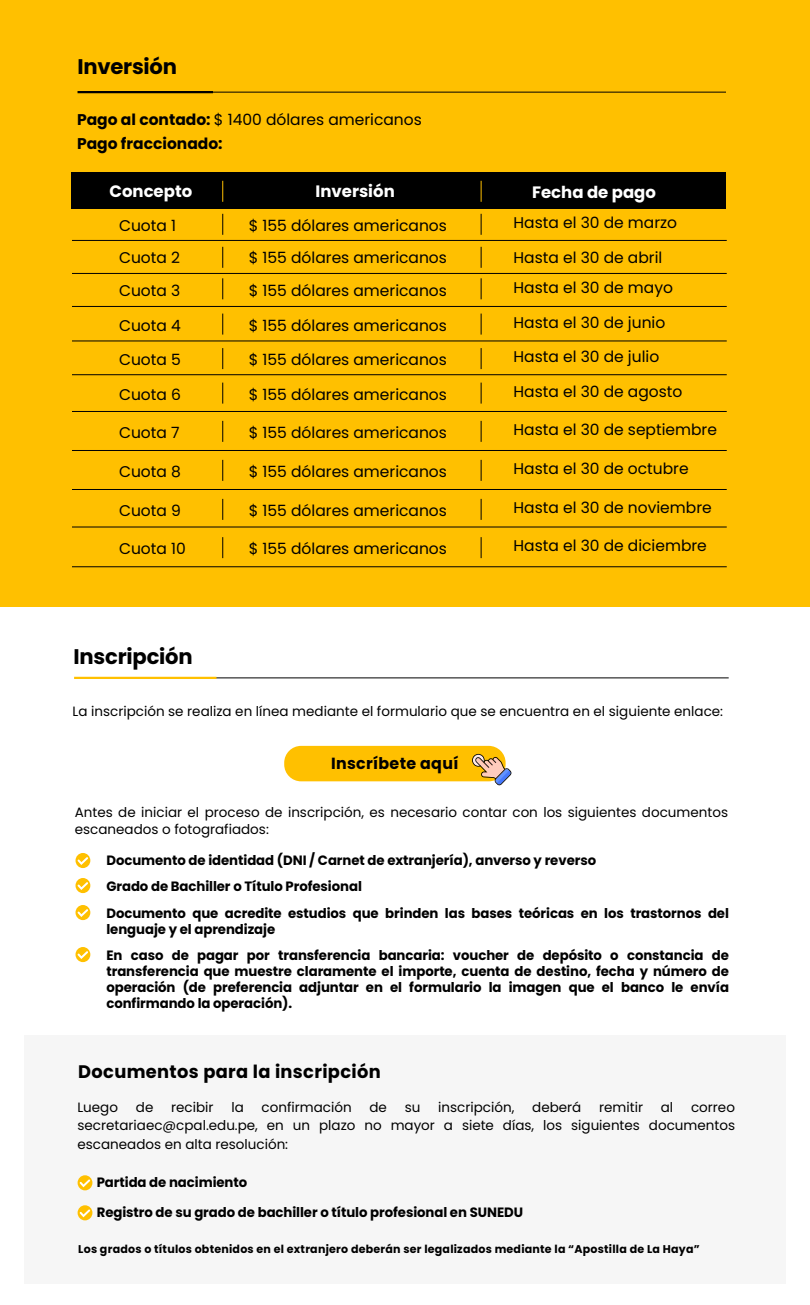
<style>
.page{position:relative;width:810px;height:1305px;background:#fff}
.page>*{position:absolute;margin:0;border:0;box-sizing:border-box;transform-origin:0 0}
.t1{font:700 21.15px "Poppins";letter-spacing:-.01em;color:#000}
.t2{font:700 18.15px "Poppins";letter-spacing:.02em;color:#000}
.t3{font:700 16.5px "Poppins";color:#fff}
.t4{font:700 16.12px "Poppins";letter-spacing:.02em;color:#000}
.t5{font:15.52px "Poppins";color:#000}
.t6{font:700 15.52px/24px "Poppins";color:#000}
.t7{font:700 13.5px/16.2px "Poppins";letter-spacing:-.005em;color:#000}
.t8{font:13.5px/18.8px "Poppins";color:#000}
.t9{font:700 11.25px "Poppins";letter-spacing:.02em;color:#000}
.s1{font-weight:400}
</style>
<div class="page">
<div style="left:0;top:0;width:810px;height:607px;background:#ffc000"></div>
<hr style="left:78px;top:92px;width:648px;height:1px;background:#000">
<hr style="left:78px;top:91px;width:135px;height:2px;background:#000">
<div style="left:24px;top:1035px;width:762px;height:248px;background:#f6f6f6"></div>
<div style="left:76px;top:853px;width:14px;height:15px;background:#ffc000;border-radius:50%"></div>
<svg style="left:78px;top:857px;width:10px;height:8px"></svg>
<div style="left:76px;top:878px;width:14px;height:15px;background:#ffc000;border-radius:50%"></div>
<svg style="left:78px;top:882px;width:10px;height:8px"></svg>
<div style="left:76px;top:905px;width:14px;height:15px;background:#ffc000;border-radius:50%"></div>
<svg style="left:78px;top:909px;width:10px;height:8px"></svg>
<div style="left:76px;top:947px;width:14px;height:15px;background:#ffc000;border-radius:50%"></div>
<svg style="left:78px;top:951px;width:10px;height:8px"></svg>
<hr style="left:82px;top:677px;width:647px;height:1px;background:#000">
<hr style="left:74px;top:677px;width:143px;height:2px;background:#ffc000">
<svg style="left:78px;top:1175px;width:14px;height:15px"></svg>
<svg style="left:80px;top:1179px;width:10px;height:8px"></svg>
<svg style="left:78px;top:1205px;width:14px;height:15px"></svg>
<svg style="left:80px;top:1209px;width:10px;height:8px"></svg>
<div style="left:284px;top:746px;width:222px;height:35px;background:#ffc000;border-radius:17px"></div>
<svg style="left:472px;top:754px;width:13px;height:13px"></svg>
<div style="left:473px;top:755px;width:11px;height:11px;background:#ffeae6;border-radius:50%"></div>
<svg style="left:475px;top:756px;width:37px;height:29px"></svg>
<div style="left:71px;top:173px;width:655px;height:36px;background:#000"></div>
<svg style="left:222px;top:181px;width:1px;height:21px"></svg>
<svg style="left:481px;top:181px;width:1px;height:21px"></svg>
<svg style="left:222px;top:214px;width:1px;height:21px"></svg>
<svg style="left:481px;top:214px;width:1px;height:21px"></svg>
<hr style="left:72px;top:240px;width:655px;height:1px;background:#000">
<svg style="left:222px;top:247px;width:1px;height:21px"></svg>
<svg style="left:481px;top:247px;width:1px;height:21px"></svg>
<hr style="left:72px;top:273px;width:655px;height:1px;background:#000">
<svg style="left:222px;top:278px;width:1px;height:21px"></svg>
<svg style="left:481px;top:278px;width:1px;height:21px"></svg>
<hr style="left:72px;top:306px;width:655px;height:1px;background:#000">
<svg style="left:222px;top:314px;width:1px;height:21px"></svg>
<svg style="left:481px;top:314px;width:1px;height:21px"></svg>
<hr style="left:72px;top:341px;width:655px;height:1px;background:#000">
<svg style="left:222px;top:348px;width:1px;height:21px"></svg>
<svg style="left:481px;top:348px;width:1px;height:21px"></svg>
<hr style="left:72px;top:374px;width:655px;height:1px;background:#000">
<svg style="left:222px;top:383px;width:1px;height:21px"></svg>
<svg style="left:481px;top:383px;width:1px;height:21px"></svg>
<hr style="left:72px;top:411px;width:655px;height:1px;background:#000">
<svg style="left:222px;top:421px;width:1px;height:21px"></svg>
<svg style="left:481px;top:421px;width:1px;height:21px"></svg>
<hr style="left:72px;top:450px;width:655px;height:1px;background:#000">
<svg style="left:222px;top:460px;width:1px;height:21px"></svg>
<svg style="left:481px;top:460px;width:1px;height:21px"></svg>
<hr style="left:72px;top:489px;width:655px;height:1px;background:#000">
<svg style="left:222px;top:499px;width:1px;height:21px"></svg>
<svg style="left:481px;top:499px;width:1px;height:21px"></svg>
<hr style="left:72px;top:527px;width:655px;height:1px;background:#000">
<svg style="left:222px;top:537px;width:1px;height:21px"></svg>
<svg style="left:481px;top:537px;width:1px;height:21px"></svg>
<hr style="left:72px;top:566px;width:655px;height:1px;background:#000">
<h1 class="t1" style="left:77px;top:54px;width:101px">Inversión</h1>
<p class="t6" style="left:77px;top:108px;width:346px">Pago al contado: <span class="s1">$ 1400 dólares americanos<br></span>Pago fraccionado:</p>
<p class="t3" style="left:109px;top:182px;width:84px">Concepto</p>
<p class="t3" style="left:316px;top:182px;width:81px">Inversión</p>
<p class="t3" style="left:532px;top:182px;width:125px">Fecha de pago</p>
<p class="t5" style="left:119px;top:216px;width:59px">Cuota 1</p>
<p class="t5" style="left:249px;top:216px;width:200px">$ 155 dólares americanos</p>
<p class="t5" style="left:514px;top:213px;width:165px">Hasta el 30 de marzo</p>
<p class="t5" style="left:119px;top:248px;width:62px">Cuota 2</p>
<p class="t5" style="left:249px;top:248px;width:200px">$ 155 dólares americanos</p>
<p class="t5" style="left:514px;top:248px;width:150px">Hasta el 30 de abril</p>
<p class="t5" style="left:119px;top:282px;width:63px">Cuota 3</p>
<p class="t5" style="left:249px;top:282px;width:200px">$ 155 dólares americanos</p>
<p class="t5" style="left:514px;top:279px;width:161px">Hasta el 30 de mayo</p>
<p class="t5" style="left:119px;top:316px;width:63px">Cuota 4</p>
<p class="t5" style="left:249px;top:316px;width:200px">$ 155 dólares americanos</p>
<p class="t5" style="left:514px;top:313px;width:153px">Hasta el 30 de junio</p>
<p class="t5" style="left:119px;top:351px;width:63px">Cuota 5</p>
<p class="t5" style="left:249px;top:351px;width:200px">$ 155 dólares americanos</p>
<p class="t5" style="left:514px;top:348px;width:147px">Hasta el 30 de julio</p>
<p class="t5" style="left:119px;top:385px;width:63px">Cuota 6</p>
<p class="t5" style="left:249px;top:385px;width:200px">$ 155 dólares americanos</p>
<p class="t5" style="left:514px;top:382px;width:170px">Hasta el 30 de agosto</p>
<p class="t5" style="left:119px;top:423px;width:62px">Cuota 7</p>
<p class="t5" style="left:249px;top:423px;width:200px">$ 155 dólares americanos</p>
<p class="t5" style="left:514px;top:420px;width:205px">Hasta el 30 de septiembre</p>
<p class="t5" style="left:119px;top:462px;width:63px">Cuota 8</p>
<p class="t5" style="left:249px;top:462px;width:200px">$ 155 dólares americanos</p>
<p class="t5" style="left:514px;top:459px;width:177px">Hasta el 30 de octubre</p>
<p class="t5" style="left:119px;top:501px;width:63px">Cuota 9</p>
<p class="t5" style="left:249px;top:501px;width:200px">$ 155 dólares americanos</p>
<p class="t5" style="left:514px;top:498px;width:200px">Hasta el 30 de noviembre</p>
<p class="t5" style="left:119px;top:540px;width:68px">Cuota 10</p>
<p class="t5" style="left:249px;top:540px;width:200px">$ 155 dólares americanos</p>
<p class="t5" style="left:514px;top:537px;width:195px">Hasta el 30 de diciembre</p>
<h1 class="t1" style="left:74px;top:644px;width:121px">Inscripción</h1>
<p class="t8" style="left:73px;top:701px;width:652px">La inscripción se realiza en línea mediante el formulario que se encuentra en el siguiente enlace:</p>
<p class="t4" style="left:331px;top:754px;width:129px">Inscríbete aquí</p>
<p class="t8" style="left:75px;top:804px;width:655px;line-height:17.2px">Antes de iniciar el proceso de inscripción, es necesario contar con los siguientes documentos escaneados o fotografiados:</p>
<p class="t7" style="left:106px;top:847px;width:491px;line-height:25.7px">Documento de identidad (DNI / Carnet de extranjería), anverso y reverso<br>Grado de Bachiller o Título Profesional</p>
<p class="t7" style="left:106px;top:905px;width:624px">Documento que acredite estudios que brinden las bases teóricas en los trastornos del lenguaje y el aprendizaje</p>
<p class="t7" style="left:106px;top:947px;width:624px;text-align:justify">En caso de pagar por transferencia bancaria: voucher de depósito o constancia de transferencia que muestre claramente el importe, cuenta de destino, fecha y número de operación (de preferencia adjuntar en el formulario la imagen que el banco le envía confirmando la operación).</p>
<h2 class="t2" style="left:78px;top:1061px;width:304px">Documentos para la inscripción</h2>
<p class="t8" style="left:77px;top:1097px;width:42px">Luego</p>
<p class="t8" style="left:136px;top:1097px;width:19px">de</p>
<p class="t8" style="left:171px;top:1097px;width:44px">recibir</p>
<p class="t8" style="left:231px;top:1097px;width:14px">la</p>
<p class="t8" style="left:262px;top:1097px;width:92px">confirmación</p>
<p class="t8" style="left:369px;top:1097px;width:19px">de</p>
<p class="t8" style="left:405px;top:1097px;width:17px">su</p>
<p class="t8" style="left:438px;top:1097px;width:78px">inscripción,</p>
<p class="t8" style="left:532px;top:1097px;width:51px">deberá</p>
<p class="t8" style="left:599px;top:1097px;width:45px">remitir</p>
<p class="t8" style="left:661px;top:1097px;width:14px">al</p>
<p class="t8" style="left:77px;top:1097px;width:659px;text-align:justify;text-indent:614px">correo secretariaec@cpal.edu.pe, en un plazo no mayor a siete días, los siguientes documentos escaneados en alta resolución:</p>
<p class="t7" style="left:97px;top:1174px;width:152px">Partida de nacimiento</p>
<p class="t7" style="left:97px;top:1204px;width:428px">Registro de su grado de bachiller o título profesional en SUNEDU</p>
<p class="t9" style="left:78px;top:1242px;width:623px">Los grados o títulos obtenidos en el extranjero deberán ser legalizados mediante la “Apostilla de La Haya”</p>
</div>
